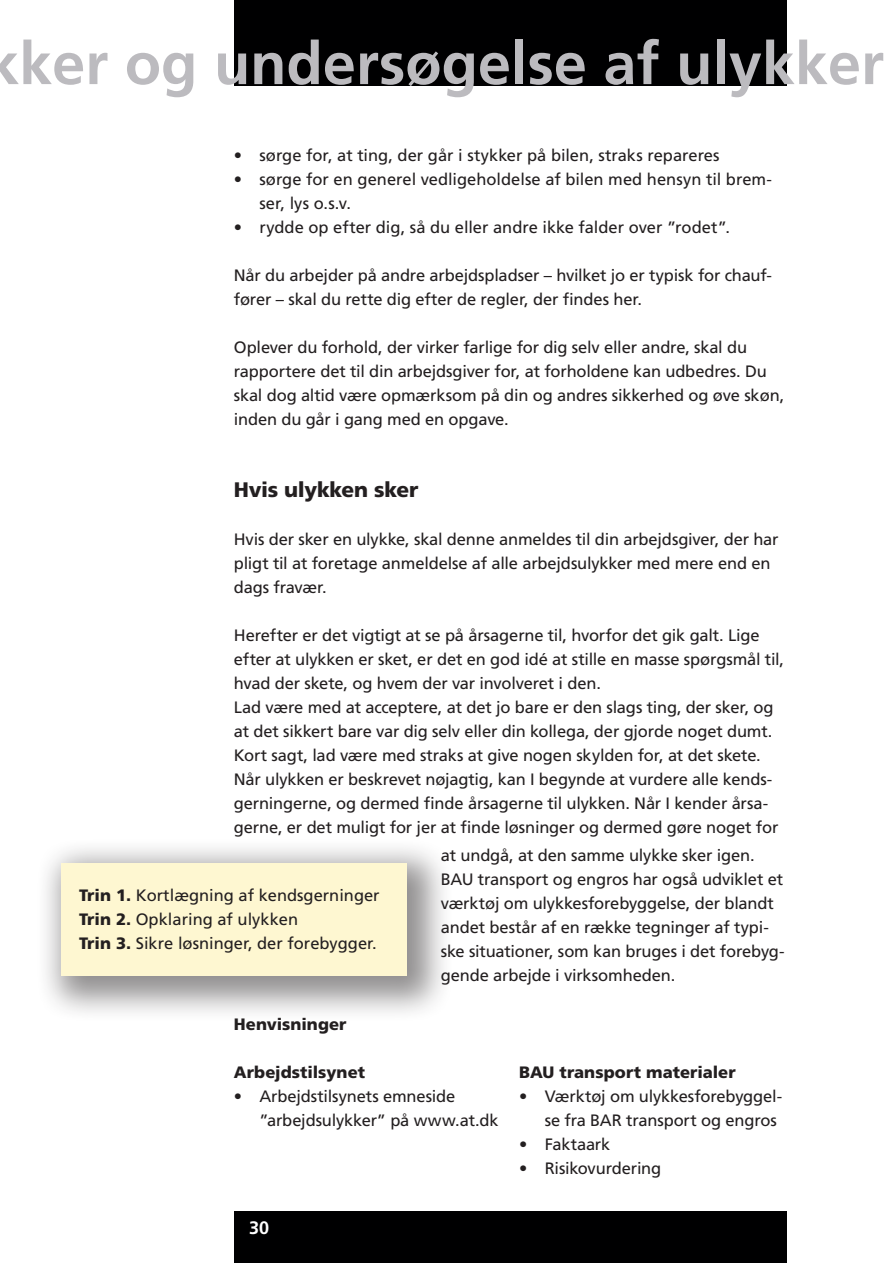
<style>
.page{position:relative;width:893px;height:1263px;background:#fff}
.page>*{position:absolute;margin:0;border:0;box-sizing:border-box;transform-origin:0 0}
.t1{font:700 59.4px "Frutiger LT Std";color:#bcbbbf}
.t2{font:900 21px "Frutiger LT Std";letter-spacing:-.015em;color:#231f20}
.t3{font:700 18px "Frutiger LT Std";color:#fff}
.t4{font:16.5px/24px "Frutiger LT Std";letter-spacing:-.01em;color:#231f20}
.t5{font:900 16.5px "Frutiger LT Std";color:#231f20}
.s1{font-weight:900}
</style>
<div class="page">
<div style="left:234px;top:1212px;width:553px;height:51px;background:#000001"></div>
<div style="left:234px;top:0;width:553px;height:85px;background:#000001"></div>
<div style="left:35px;top:837px;width:419px;height:186px;background:#231f20;opacity:.5"></div>
<div style="left:61px;top:863px;width:346px;height:113px;background:#fef7d1"></div>
<p class="t1" style="left:-14px;top:29px;width:899px">kker og undersøgelse af ulykker</p>
<p class="t4" style="left:234px;top:144px;width:487px">• sørge for, at ting, der går i stykker på bilen, straks repareres</p>
<p class="t4" style="left:259px;top:168px;width:514px;text-indent:-26px">• sørge for en generel vedligeholdelse af bilen med hensyn til brem&shy;ser, lys o.s.v.</p>
<p class="t4" style="left:234px;top:216px;width:498px">• rydde op efter dig, så du eller andre ikke falder over ”rodet”.</p>
<p class="t4" style="left:234px;top:264px;width:539px">Når du arbejder på andre arbejdspladser – hvilket jo er typisk for chauf&shy;fører – skal du rette dig efter de regler, der findes her.</p>
<p class="t4" style="left:234px;top:336px;width:552px">Oplever du forhold, der virker farlige for dig selv eller andre, skal du rapportere det til din arbejdsgiver for, at forholdene kan udbedres. Du skal dog altid være opmærksom på din og andres sikkerhed og øve skøn, inden du går i gang med en opgave.</p>
<p class="t2" style="left:234px;top:477px;width:186px">Hvis ulykken sker</p>
<p class="t4" style="left:234px;top:528px;width:546px">Hvis der sker en ulykke, skal denne anmeldes til din arbejdsgiver, der har pligt til at foretage anmeldelse af alle arbejdsulykker med mere end en dags fravær.</p>
<p class="t4" style="left:234px;top:624px;width:552px">Herefter er det vigtigt at se på årsagerne til, hvorfor det gik galt. Lige efter at ulykken er sket, er det en god idé at stille en masse spørgsmål til, hvad der skete, og hvem der var involveret i den.</p>
<p class="t4" style="left:234px;top:696px;width:541px;text-align:justify">Lad være med at acceptere, at det jo bare er den slags ting, der sker, og at det sikkert bare var dig selv eller din kollega, der gjorde noget dumt.<br>Kort sagt, lad være med straks at give nogen skylden for, at det skete.</p>
<p class="t4" style="left:234px;top:768px;width:546px">Når ulykken er beskrevet nøjagtig, kan I begynde at vurdere alle kends&shy;gerningerne, og dermed finde årsagerne til ulykken. Når I kender årsa&shy;gerne, er det muligt for jer at finde løsninger og dermed gøre noget for</p>
<p class="t4" style="left:79px;top:883px;width:302px"><span class="s1">Trin 1.</span> Kortlægning af kendsgerninger</p>
<p class="t4" style="left:79px;top:907px;width:220px"><span class="s1">Trin 2.</span> Opklaring af ulykken</p>
<p class="t4" style="left:79px;top:931px;width:299px"><span class="s1">Trin 3.</span> Sikre løsninger, der forebygger.</p>
<p class="t4" style="left:441px;top:843px;width:315px">at undgå, at den samme ulykke sker igen.</p>
<p class="t4" style="left:441px;top:867px;width:345px">BAU transport og engros har også udviklet et værktøj om ulykkesforebyggelse, der blandt andet består af en række tegninger af typi&shy;ske situationer, som kan bruges i det forebyg&shy;gende arbejde i virksomheden.</p>
<p class="t5" style="left:234px;top:1014px;width:114px">Henvisninger</p>
<p class="t5" style="left:234px;top:1062px;width:133px">Arbejdstilsynet</p>
<p class="t4" style="left:259px;top:1084px;width:241px;text-indent:-26px">• Arbejdstilsynets emneside ”arbejdsulykker” på www.at.dk</p>
<p class="t3" style="left:249px;top:1217px;width:22px">30</p>
<p class="t5" style="left:519px;top:1062px;width:218px">BAU transport materialer</p>
<p class="t4" style="left:545px;top:1084px;width:239px;text-indent:-26px">• Værktøj om ulykkesforebyggel&shy;se fra BAR transport og engros</p>
<p class="t4" style="left:519px;top:1132px;width:93px">• Faktaark</p>
<p class="t4" style="left:519px;top:1156px;width:144px">• Risikovurdering</p>
</div>
